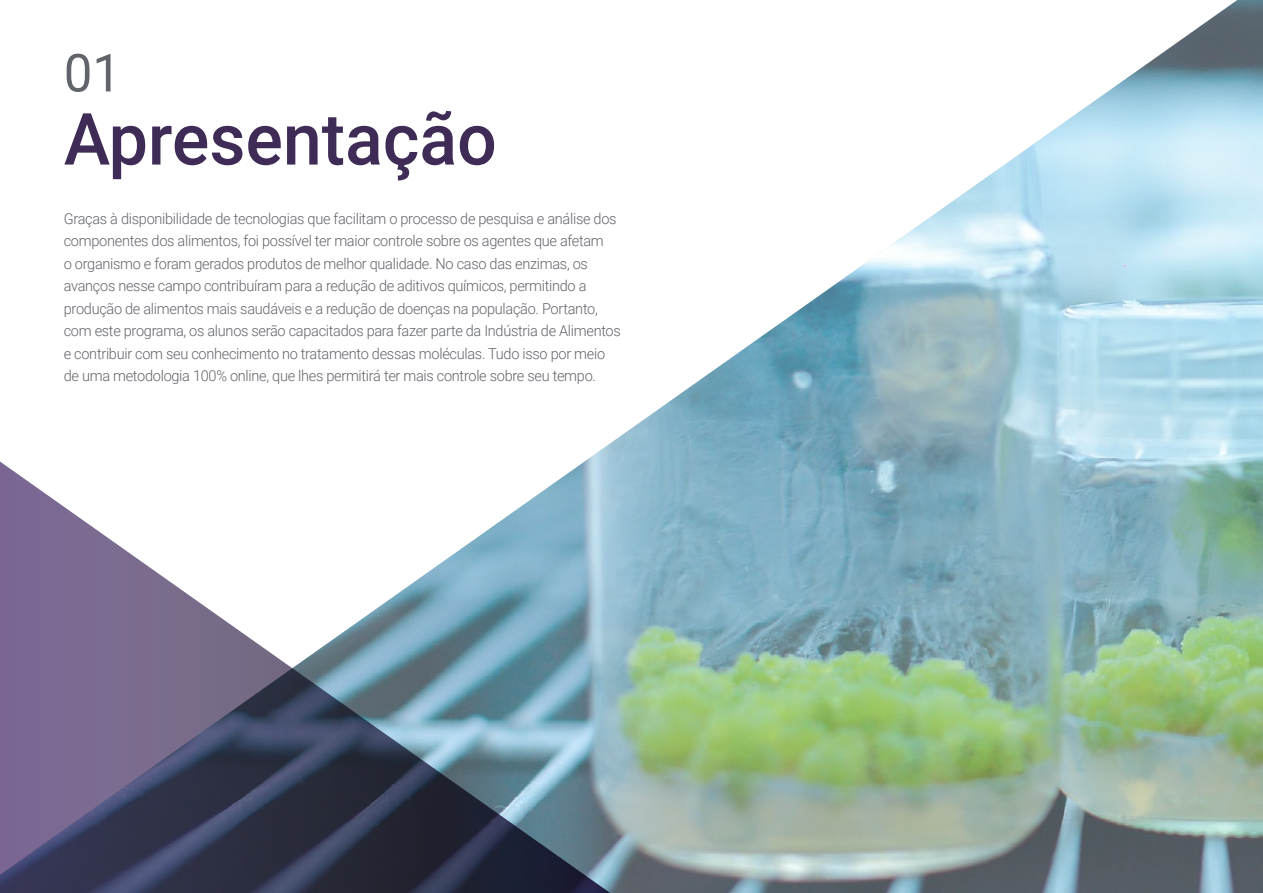
<style>
.page{position:relative;width:1263px;height:893px;background:#fff}
.page>*{position:absolute;margin:0;border:0;box-sizing:border-box;transform-origin:0 0}
.t1{font:500 72px "Roboto";color:#3e2b56}
.t2{font:52.5px "Roboto";color:#61646a}
.t3{font:300 15px/22.5px "Roboto";letter-spacing:-.02em;color:#61646a}
</style>
<div class="page">
<img style="left:607px;top:0;width:656px;height:893px">
<svg style="left:0;top:446px;width:640px;height:447px"></svg>
<h2 class="t2" style="left:64px;top:36px;width:59px">01</h2>
<h1 class="t1" style="left:64px;top:89px;width:435px">Apresentação</h1>
<p class="t3" style="left:64px;top:207px;width:558px">Graças à disponibilidade de tecnologias que facilitam o processo de pesquisa e análise dos componentes dos alimentos, foi possível ter maior controle sobre os agentes que afetam<br>o organismo e foram gerados produtos de melhor qualidade. No caso das enzimas, os avanços nesse campo contribuíram para a redução de aditivos químicos, permitindo a produção de alimentos mais saudáveis e a redução de doenças na população. Portanto, com este programa, os alunos serão capacitados para fazer parte da Indústria de Alimentos e contribuir com seu conhecimento no tratamento dessas moléculas. Tudo isso por meio de uma metodologia 100% online, que lhes permitirá ter mais controle sobre seu tempo.</p>
</div>
